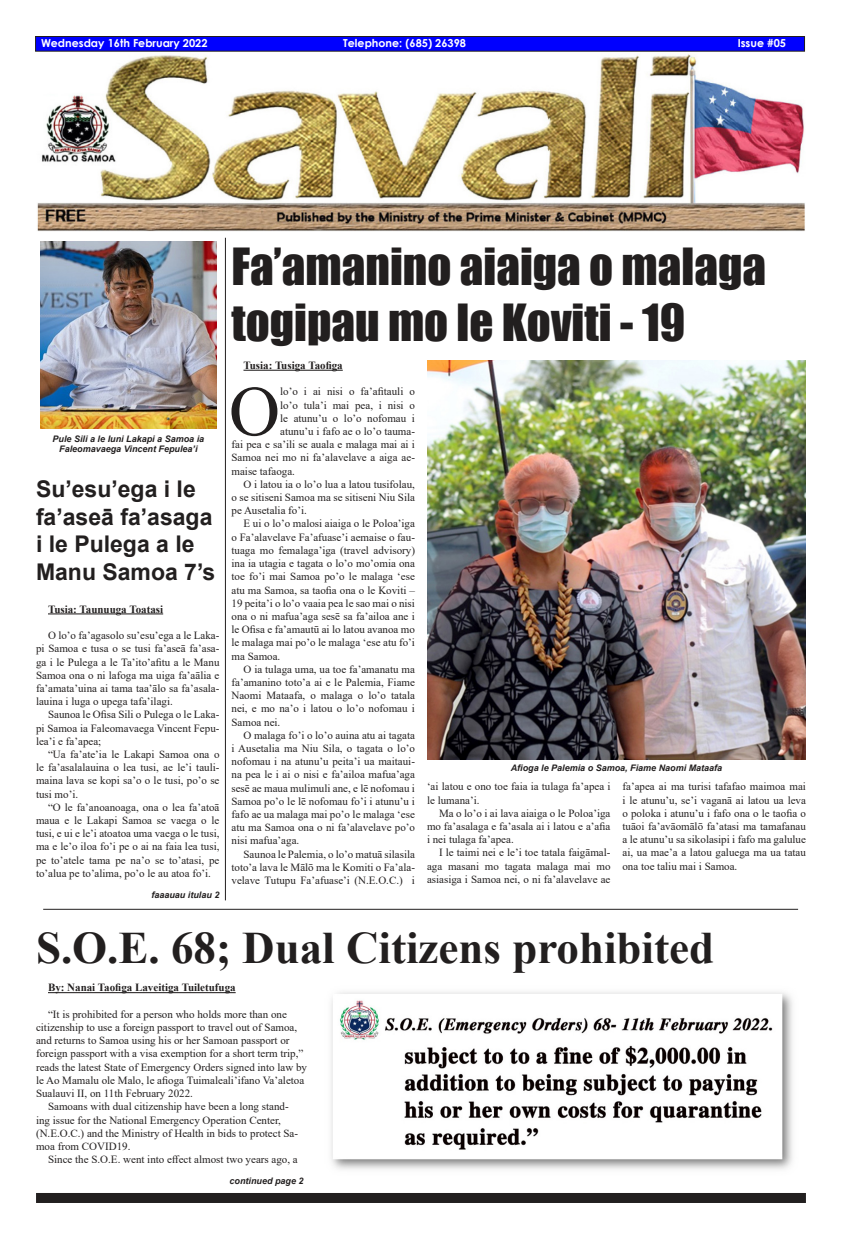
<style>
.page{position:relative;width:842px;height:1239px;background:#fff}
.page>*{position:absolute;margin:0;border:0;box-sizing:border-box;transform-origin:0 0}
.t1{font:70.8px "Times New Roman";color:#221f1f}
.t2{font:47px/56.4px "Impact";color:#221f1f}
.t3{font:700 45px "Times New Roman";color:#221f1f}
.t4{font:700 23px/27.6px "Arial";color:#221f1f}
.t5{font:11px/13.2px "Times New Roman";color:#221f1f;text-align:justify}
.t6{font:700 11px "Times New Roman";color:#221f1f}
.t7{font:700 11px "Century Gothic";color:#fff}
.t8{font:italic 700 9px/10px "Arial";color:#221f1f;text-align:center}
</style>
<div class="page">
<div style="left:36px;top:36px;width:768px;height:15px;background:#00f"></div>
<div style="left:35px;top:36px;width:770px;height:16px;border:1px solid #221f1f"></div>
<div style="left:36px;top:1193px;width:770px;height:10px;background:#221f1f"></div>
<img style="left:37px;top:54px;width:768px;height:178px">
<hr style="left:48px;top:992px;width:188px;height:1px;background:#221f1f">
<hr style="left:243px;top:370px;width:100px;height:1px;background:#221f1f">
<img style="left:331px;top:992px;width:462px;height:178px">
<img style="left:427px;top:360px;width:379px;height:399px">
<hr style="left:43px;top:908px;width:755px;height:1px;background:#221f1f">
<hr style="left:225px;top:238px;width:1px;height:662px;background:#221f1f">
<img style="left:41px;top:241px;width:175px;height:187px">
<hr style="left:48px;top:613px;width:115px;height:1px;background:#221f1f">
<p class="t7" style="left:41px;top:39px;width:168px">Wednesday 16th February 2022</p>
<p class="t7" style="left:343px;top:39px;width:124px">Telephone: (685) 26398</p>
<p class="t7" style="left:738px;top:39px;width:50px">Issue #05</p>
<p class="t8" style="left:53px;top:434px;width:153px">Pule Sili a le Iuni Lakapi a Samoa ia<br>Faleomavaega Vincent Fepulea’i</p>
<h3 class="t4" style="left:36px;top:476px;width:181px">Su’esu’ega i le fa’aseā fa’asaga i le Pulega a le<br>Manu Samoa 7’s</h3>
<p class="t6" style="left:48px;top:601px;width:117px">Tusia: Taunuuga Toatasi</p>
<p class="t5" style="left:36px;top:628px;width:185px;text-indent:12px">O lo’o fa’agasolo su’esu’ega a le Laka&shy;pi Samoa e tusa o se tusi fa’aseā fa’asa&shy;ga i le Pulega a le Ta’ito’afitu a le Manu Samoa ona o ni lafoga ma uiga fa’aālia e fa’amata’uina ai tama taa’ālo sa fa’asala&shy;lauina i luga o upega tafa’ilagi.</p>
<p class="t5" style="left:36px;top:707px;width:185px;text-indent:12px">Saunoa le Ofisa Sili o Pulega o le Laka&shy;pi Samoa ia Faleomavaega Vincent Fepu&shy;lea’i e fa’apea;</p>
<p class="t5" style="left:36px;top:747px;width:185px;text-indent:12px">“Ua fa’ate’ia le Lakapi Samoa ona o le fa’asalalauina o lea tusi, ae le’i tauli&shy;maina lava se kopi sa’o o le tusi, po’o se tusi mo’i.</p>
<p class="t5" style="left:36px;top:800px;width:185px;text-indent:12px">“O le fa’anoanoaga, ona o lea fa’atoā maua e le Lakapi Samoa se vaega o le tusi, e ui e le’i atoatoa uma vaega o le tusi, ma e le’o iloa fo’i pe o ai na faia lea tusi, pe to’atele tama pe na’o se to’atasi, pe to’alua pe to’alima, po’o le au atoa fo’i.</p>
<p class="t8" style="left:151px;top:890px;width:70px">faaauau itulau 2</p>
<h2 class="t2" style="left:231px;top:240px;width:536px">Fa’amanino aiaiga o malaga togipau mo le Koviti - 19</h2>
<p class="t6" style="left:243px;top:357px;width:101px">Tusia: Tusiga Taofiga</p>
<h1 class="t1" style="left:229px;top:386px;width:53px">O</h1>
<p class="t5" style="left:280px;top:385px;width:136px">lo’o i ai nisi o fa’afitauli o</p>
<p class="t5" style="left:280px;top:398px;width:136px">lo’o tula’i mai pea, i nisi o</p>
<p class="t5" style="left:280px;top:411px;width:136px">le atunu’u o lo’o nofomau i</p>
<p class="t5" style="left:280px;top:424px;width:136px">atunu’u i fafo ae o lo’o tauma-</p>
<p class="t5" style="left:231px;top:437px;width:185px">fai pea e sa’ili se auala e malaga mai ai i</p>
<p class="t5" style="left:231px;top:451px;width:185px">Samoa nei mo ni fa’alavelave a aiga ae-</p>
<p class="t5" style="left:231px;top:465px;width:65px">maise tafaoga.</p>
<p class="t5" style="left:243px;top:477px;width:173px">O i latou ia o lo’o lua a latou tusifolau,</p>
<p class="t5" style="left:231px;top:492px;width:185px">o se sitiseni Samoa ma se sitiseni Niu Sila</p>
<p class="t5" style="left:231px;top:503px;width:77px">pe Ausetalia fo’i.</p>
<p class="t5" style="left:243px;top:517px;width:173px">E ui o lo’o malosi aiaiga o le Poloa’iga</p>
<p class="t5" style="left:231px;top:530px;width:185px">o Fa’alavelave Fa’afuase’i aemaise o fau-</p>
<p class="t5" style="left:231px;top:543px;width:185px">tuaga mo femalaga’iga (travel advisory)</p>
<p class="t5" style="left:231px;top:556px;width:185px">ina ia utagia e tagata o lo’o mo’omia ona</p>
<p class="t5" style="left:231px;top:569px;width:185px">toe fo’i mai Samoa po’o le malaga ‘ese</p>
<p class="t5" style="left:231px;top:583px;width:185px">atu ma Samoa, sa taofia ona o le Koviti –</p>
<p class="t5" style="left:231px;top:596px;width:185px">19 peita’i o lo’o vaaia pea le sao mai o nisi</p>
<p class="t5" style="left:231px;top:609px;width:185px">ona o ni mafua’aga sesē sa fa’ailoa ane i</p>
<p class="t5" style="left:231px;top:622px;width:185px">le Ofisa e fa’amautū ai lo latou avanoa mo</p>
<p class="t5" style="left:231px;top:635px;width:185px">le malaga mai po’o le malaga ‘ese atu fo’i</p>
<p class="t5" style="left:231px;top:650px;width:50px">ma Samoa.</p>
<p class="t5" style="left:243px;top:662px;width:173px">O ia tulaga uma, ua toe fa’amanatu ma</p>
<p class="t5" style="left:231px;top:675px;width:185px">fa’amanino toto’a ai e le Palemia, Fiame</p>
<p class="t5" style="left:231px;top:688px;width:185px">Naomi Mataafa, o malaga o lo’o tatala</p>
<p class="t5" style="left:231px;top:701px;width:185px">nei, e mo na’o i latou o lo’o nofomau i</p>
<p class="t5" style="left:231px;top:716px;width:50px">Samoa nei.</p>
<p class="t5" style="left:243px;top:728px;width:173px">O malaga fo’i o lo’o auina atu ai tagata</p>
<p class="t5" style="left:231px;top:741px;width:185px">i Ausetalia ma Niu Sila, o tagata o lo’o</p>
<p class="t5" style="left:231px;top:754px;width:185px">nofomau i na atunu’u peita’i ua maitaui-</p>
<p class="t5" style="left:231px;top:767px;width:185px">na pea le i ai o nisi e fa’ailoa mafua’aga</p>
<p class="t5" style="left:231px;top:781px;width:185px">sesē ae maua mulimuli ane, e lē nofomau i</p>
<p class="t5" style="left:231px;top:794px;width:185px">Samoa po’o le lē nofomau fo’i i atunu’u i</p>
<p class="t5" style="left:231px;top:807px;width:185px">fafo ae ua malaga mai po’o le malaga ‘ese</p>
<p class="t5" style="left:231px;top:820px;width:185px">atu ma Samoa ona o ni fa’alavelave po’o</p>
<p class="t5" style="left:231px;top:833px;width:69px">nisi mafua’aga.</p>
<p class="t5" style="left:243px;top:847px;width:173px">Saunoa le Palemia, o lo’o matuā silasila</p>
<p class="t5" style="left:231px;top:860px;width:185px">toto’a lava le Mālō ma le Komiti o Fa’ala-</p>
<p class="t5" style="left:231px;top:873px;width:185px">velave Tutupu Fa’afuase’i (N.E.O.C.) i</p>
<p class="t8" style="left:511px;top:763px;width:213px">Afioga le Palemia o Samoa, Fiame Naomi Mataafa</p>
<p class="t5" style="left:427px;top:779px;width:185px">‘ai latou e ono toe faia ia tulaga fa’apea i le lumana’i.</p>
<p class="t5" style="left:427px;top:806px;width:185px;text-indent:12px">Ma o lo’o i ai lava aiaiga o le Poloa’iga mo fa’asalaga e fa’asala ai i latou e a’afia i nei tulaga fa’apea.</p>
<p class="t5" style="left:427px;top:845px;width:185px;text-indent:12px">I le taimi nei e le’i toe tatala faigāmal&shy;aga masani mo tagata malaga mai mo asiasiga i Samoa nei, o ni fa’alavelave ae</p>
<p class="t5" style="left:622px;top:779px;width:185px">fa’apea ai ma turisi tafafao maimoa mai i le atunu’u, se’i vaganā ai latou ua leva o poloka i atunu’u i fafo ona o le taofia o tuāoi fa’avāomālō fa’atasi ma tamafanau a le atunu’u sa sikolasipi i fafo ma galulue ai, ua mae’a a latou galuega ma ua tatau ona toe taliu mai i Samoa.</p>
<h3 class="t3" style="left:36px;top:915px;width:680px">S.O.E. 68; Dual Citizens prohibited</h3>
<p class="t6" style="left:48px;top:979px;width:189px">By: Nanai Taofiga Laveitiga Tuiletufuga</p>
<p class="t5" style="left:48px;top:1008px;width:240px">“It is prohibited for a person who holds more than one</p>
<p class="t5" style="left:36px;top:1021px;width:263px">citizenship to use a foreign passport to travel out of Samoa,</p>
<p class="t5" style="left:36px;top:1035px;width:255px">and returns to Samoa using his or her Samoan passport or</p>
<p class="t5" style="left:36px;top:1048px;width:269px">foreign passport with a visa exemption for a short term trip,”</p>
<p class="t5" style="left:36px;top:1061px;width:273px">reads the latest State of Emergency Orders signed into law by</p>
<p class="t5" style="left:36px;top:1073px;width:270px">le Ao Mamalu ole Malo, le afioga Tuimaleali’ifano Va’aletoa</p>
<p class="t5" style="left:36px;top:1087px;width:158px">Sualauvi II, on 11th February 2022.</p>
<p class="t5" style="left:48px;top:1101px;width:242px">Samoans with dual citizenship have been a long stand-</p>
<p class="t5" style="left:36px;top:1114px;width:246px">ing issue for the National Emergency Operation Center,</p>
<p class="t5" style="left:36px;top:1127px;width:264px">(N.E.O.C.) and the Ministry of Health in bids to protect Sa-</p>
<p class="t5" style="left:36px;top:1139px;width:96px">moa from COVID19.</p>
<p class="t5" style="left:48px;top:1152px;width:251px">Since the S.O.E. went into effect almost two years ago, a</p>
<p class="t8" style="left:230px;top:1175px;width:76px">continued page 2</p>
</div>
